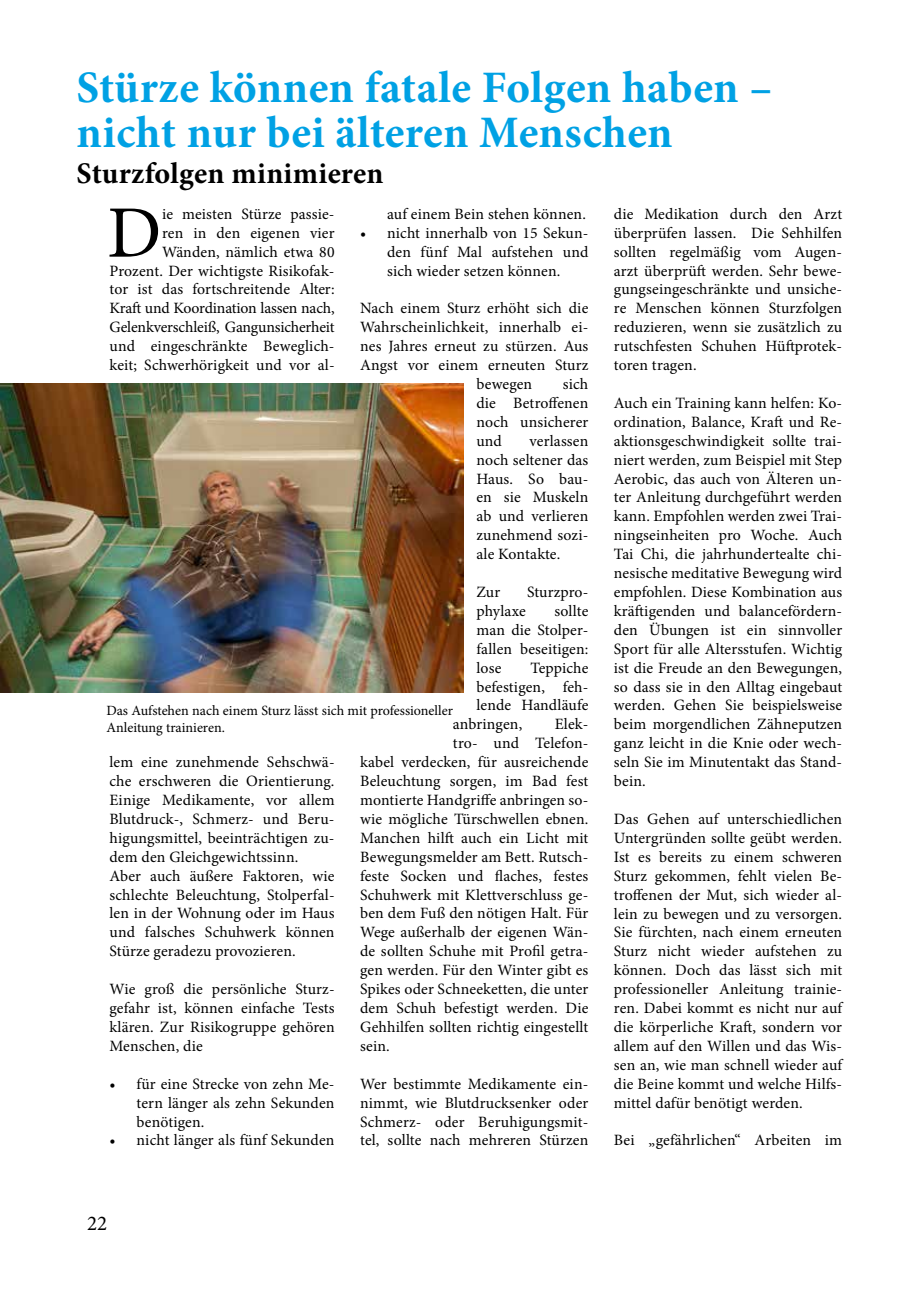
<style>
.page{position:relative;width:906px;height:1289px;background:#fff}
.page>*{position:absolute;margin:0;border:0;box-sizing:border-box;transform-origin:0 0}
.t1{font:73.95px "Minion Pro";color:#000}
.t2{font:700 45px/45px "Minion Pro";letter-spacing:.01em;color:#00a1e4}
.t3{font:700 30px "Minion Pro";letter-spacing:.01em;color:#000}
.t4{font:21px "Minion Pro";color:#000}
.t5{font:15.75px/18.9px "Minion Pro";letter-spacing:.01em;color:#000;text-align:justify}
.t6{font:14.1px/17px "Minion Pro";color:#000}
</style>
<div class="page">
<img style="left:0;top:384px;width:463px;height:308px">
<h2 class="t2" style="left:77px;top:64px;width:697px">Stürze können fatale Folgen haben – nicht nur bei älteren Menschen</h2>
<h3 class="t3" style="left:77px;top:152px;width:308px">Sturzfolgen minimieren</h3>
<p class="t5" style="left:387px;top:204px;width:200px">auf einem Bein stehen können.</p>
<p class="t5" style="left:387px;top:223px;width:203px;text-indent:-27px">• nicht innerhalb von 15 Sekun&shy;den fünf Mal aufstehen und sich wieder setzen können.</p>
<p class="t5" style="left:360px;top:299px;width:230px">Nach einem Sturz erhöht sich die</p>
<p class="t5" style="left:360px;top:318px;width:230px">Wahrscheinlichkeit, innerhalb ei-</p>
<p class="t5" style="left:360px;top:337px;width:230px">nes Jahres erneut zu stürzen. Aus</p>
<p class="t5" style="left:360px;top:356px;width:230px">Angst vor einem erneuten Sturz</p>
<p class="t5" style="left:476px;top:374px;width:57px">bewegen</p>
<p class="t5" style="left:109px;top:204px;width:227px;text-align:right">ie meisten Stürze passie-<br>ren in den eigenen vier<br>Wänden, nämlich etwa 80<br>Prozent. Der wichtigste Risikofak&shy;tor ist das fortschreitende Alter:<br>Kraft und Koordination lassen nach,<br>Gelenkverschleiß, Gangunsicherheit und eingeschränkte Beweglich&shy;keit; Schwerhörigkeit und vor al-</p>
<h1 class="t1" style="left:107px;top:183px;width:56px">D</h1>
<p class="t5" style="left:476px;top:374px;width:113px;text-indent:87px">sich die Betroffenen noch unsicherer und</p>
<p class="t5" style="left:476px;top:431px;width:113px;text-indent:53px">verlassen noch seltener das Haus. So bau&shy;en sie Muskeln ab und verlieren zunehmend sozi&shy;ale Kontakte.</p>
<p class="t5" style="left:476px;top:582px;width:25px">Zur</p>
<p class="t5" style="left:527px;top:582px;width:63px">Sturzpro-</p>
<p class="t5" style="left:476px;top:601px;width:51px">phylaxe</p>
<p class="t5" style="left:476px;top:601px;width:113px;text-indent:78px">sollte man die Stolper&shy;fallen beseitigen: lose</p>
<p class="t5" style="left:530px;top:658px;width:59px">Teppiche</p>
<p class="t5" style="left:476px;top:677px;width:113px">befestigen, feh-</p>
<p class="t5" style="left:476px;top:696px;width:113px">lende Handläufe</p>
<p class="t5" style="left:453px;top:715px;width:71px">anbringen,</p>
<p class="t5" style="left:554px;top:715px;width:35px">Elek-</p>
<p class="t5" style="left:453px;top:734px;width:137px">tro- und Telefon-</p>
<p class="t5" style="left:360px;top:752px;width:230px">kabel verdecken, für ausreichende</p>
<p class="t5" style="left:360px;top:771px;width:230px">Beleuchtung sorgen, im Bad fest</p>
<p class="t5" style="left:360px;top:790px;width:230px">montierte Handgriffe anbringen so-</p>
<p class="t5" style="left:360px;top:809px;width:230px">wie mögliche Türschwellen ebnen.</p>
<p class="t5" style="left:360px;top:828px;width:230px">Manchen hilft auch ein Licht mit</p>
<p class="t5" style="left:360px;top:847px;width:230px">Bewegungsmelder am Bett. Rutsch-</p>
<p class="t5" style="left:360px;top:866px;width:230px">feste Socken und flaches, festes</p>
<p class="t5" style="left:360px;top:885px;width:230px">Schuhwerk mit Klettverschluss ge-</p>
<p class="t5" style="left:360px;top:904px;width:230px">ben dem Fuß den nötigen Halt. Für</p>
<p class="t5" style="left:360px;top:923px;width:230px">Wege außerhalb der eigenen Wän-</p>
<p class="t5" style="left:360px;top:941px;width:230px">de sollten Schuhe mit Profil getra-</p>
<p class="t5" style="left:360px;top:960px;width:230px">gen werden. Für den Winter gibt es</p>
<p class="t5" style="left:360px;top:979px;width:230px">Spikes oder Schneeketten, die unter</p>
<p class="t5" style="left:360px;top:998px;width:230px">dem Schuh befestigt werden. Die</p>
<p class="t5" style="left:360px;top:1017px;width:230px">Gehhilfen sollten richtig eingestellt</p>
<p class="t5" style="left:360px;top:1036px;width:31px">sein.</p>
<p class="t5" style="left:360px;top:1074px;width:230px">Wer bestimmte Medikamente ein&shy;nimmt, wie Blutdrucksenker oder Schmerz- oder Beruhigungsmit&shy;tel, sollte nach mehreren Stürzen</p>
<p class="t6" style="left:106px;top:701px;width:348px">Das Aufstehen nach einem Sturz lässt sich mit professioneller<br>Anleitung trainieren.</p>
<p class="t5" style="left:109px;top:752px;width:227px;text-align:left">lem eine zunehmende Sehschwä&shy;che erschweren die Orientierung.<br>Einige Medikamente, vor allem<br>Blutdruck-, Schmerz- und Beru&shy;higungsmittel, beeinträchtigen zu&shy;dem den Gleichgewichtssinn.<br>Aber auch äußere Faktoren, wie schlechte Beleuchtung, Stolperfal&shy;len in der Wohnung oder im Haus und falsches Schuhwerk können<br>Stürze geradezu provozieren.</p>
<p class="t5" style="left:109px;top:979px;width:227px">Wie groß die persönliche Sturz&shy;gefahr ist, können einfache Tests klären. Zur Risikogruppe gehören Menschen, die</p>
<p class="t5" style="left:136px;top:1074px;width:199px;text-indent:-27px">• für eine Strecke von zehn Me&shy;tern länger als zehn Sekunden benötigen.</p>
<p class="t5" style="left:109px;top:1130px;width:226px">• nicht länger als fünf Sekunden</p>
<p class="t5" style="left:614px;top:204px;width:230px">die Medikation durch den Arzt überprüfen lassen. Die Sehhilfen sollten regelmäßig vom Augen&shy;arzt überprüft werden. Sehr bewe&shy;gungseingeschränkte und unsiche&shy;re Menschen können Sturzfolgen reduzieren, wenn sie zusätzlich zu rutschfesten Schuhen Hüftprotek&shy;toren tragen.</p>
<p class="t5" style="left:614px;top:393px;width:230px">Auch ein Training kann helfen: Ko&shy;ordination, Balance, Kraft und Re&shy;aktionsgeschwindigkeit sollte trai&shy;niert werden, zum Beispiel mit Step Aerobic, das auch von Älteren un&shy;ter Anleitung durchgeführt werden kann. Empfohlen werden zwei Trai&shy;ningseinheiten pro Woche. Auch Tai Chi, die jahrhundertealte chi&shy;nesische meditative Bewegung wird empfohlen. Diese Kombination aus kräftigenden und balancefördern&shy;den Übungen ist ein sinnvoller Sport für alle Altersstufen. Wichtig ist die Freude an den Bewegungen, so dass sie in den Alltag eingebaut werden. Gehen Sie beispielsweise beim morgendlichen Zähneputzen ganz leicht in die Knie oder wech&shy;seln Sie im Minutentakt das Stand&shy;bein.</p>
<p class="t5" style="left:614px;top:809px;width:230px">Das Gehen auf unterschiedlichen Untergründen sollte geübt werden.<br>Ist es bereits zu einem schweren Sturz gekommen, fehlt vielen Be&shy;troffenen der Mut, sich wieder al&shy;lein zu bewegen und zu versorgen.<br>Sie fürchten, nach einem erneuten Sturz nicht wieder aufstehen zu können. Doch das lässt sich mit professioneller Anleitung trainie&shy;ren. Dabei kommt es nicht nur auf die körperliche Kraft, sondern vor allem auf den Willen und das Wis&shy;sen an, wie man schnell wieder auf die Beine kommt und welche Hilfs&shy;mittel dafür benötigt werden.</p>
<p class="t5" style="left:614px;top:1130px;width:230px">Bei „gefährlichen“ Arbeiten im</p>
<h3 class="t4" style="left:87px;top:1208px;width:22px">22</h3>
</div>
